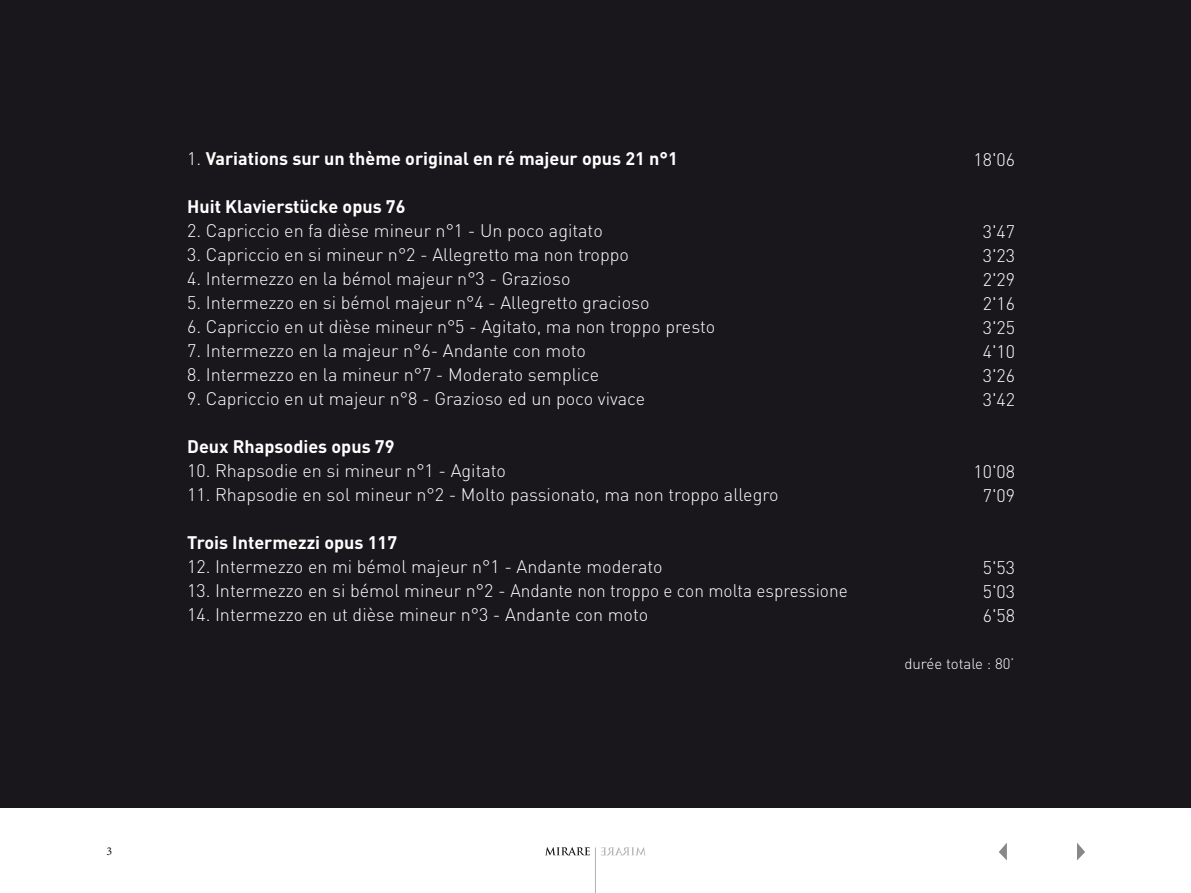
<style>
.page{position:relative;width:1191px;height:893px;background:#fff}
.page>*{position:absolute;margin:0;border:0;box-sizing:border-box;transform-origin:0 0}
.t1{font:300 18px/24px "DIN";color:#fff;text-align:justify}
.t2{font:700 18px "DIN";color:#fff}
.t3{font:300 15px "DIN";color:#fff}
.t4{font:12px "Minion Pro";color:#1a171c}
.s1{font-weight:300}
</style>
<div class="page">
<svg style="left:999px;top:843px;width:8px;height:17px"></svg>
<svg style="left:1077px;top:843px;width:8px;height:17px"></svg>
<svg style="left:545px;top:847px;width:45px;height:8px"></svg>
<svg style="left:601px;top:847px;width:45px;height:8px"></svg>
<hr style="left:595px;top:847px;width:1px;height:46px;background:#b1b3b4">
<div style="left:0;top:0;width:1191px;height:808px;background:#1a171c"></div>
<p class="t4" style="left:106px;top:843px;width:7px">3</p>
<p class="t2" style="left:187px;top:147px;width:492px"><span class="s1">1.</span> Variations sur un thème original en ré majeur opus 21 n°1</p>
<p class="t2" style="left:187px;top:195px;width:220px">Huit Klavierstücke opus 76</p>
<p class="t1" style="left:187px;top:219px;width:417px">2. Capriccio en fa dièse mineur n°1 - Un poco agitato</p>
<p class="t1" style="left:187px;top:243px;width:443px">3. Capriccio en si mineur n°2 - Allegretto ma non troppo</p>
<p class="t1" style="left:187px;top:267px;width:385px">4. Intermezzo en la bémol majeur n°3 - Grazioso</p>
<p class="t1" style="left:187px;top:291px;width:464px">5. Intermezzo en si bémol majeur n°4 - Allegretto gracioso</p>
<p class="t1" style="left:187px;top:315px;width:529px">6. Capriccio en ut dièse mineur n°5 - Agitato, ma non troppo presto</p>
<p class="t1" style="left:187px;top:339px;width:400px">7. Intermezzo en la majeur n°6- Andante con moto</p>
<p class="t1" style="left:187px;top:363px;width:414px">8. Intermezzo en la mineur n°7 - Moderato semplice</p>
<p class="t1" style="left:187px;top:387px;width:459px">9. Capriccio en ut majeur n°8 - Grazioso ed un poco vivace</p>
<p class="t2" style="left:187px;top:435px;width:209px">Deux Rhapsodies opus 79</p>
<p class="t1" style="left:187px;top:459px;width:320px">10. Rhapsodie en si mineur n°1 - Agitato</p>
<p class="t1" style="left:187px;top:483px;width:593px">11. Rhapsodie en sol mineur n°2 - Molto passionato, ma non troppo allegro</p>
<p class="t2" style="left:187px;top:531px;width:211px">Trois Intermezzi opus 117</p>
<p class="t1" style="left:187px;top:555px;width:477px">12. Intermezzo en mi bémol majeur n°1 - Andante moderato</p>
<p class="t1" style="left:187px;top:579px;width:662px">13. Intermezzo en si bémol mineur n°2 - Andante non troppo e con molta espressione</p>
<p class="t1" style="left:187px;top:603px;width:462px">14. Intermezzo en ut dièse mineur n°3 - Andante con moto</p>
<p class="t1" style="left:973px;top:147px;width:43px">18'06</p>
<p class="t1" style="left:982px;top:219px;width:34px">3'47<br>3'23<br>2'29<br>2'16<br>3'25<br>4'10<br>3'26<br>3'42</p>
<p class="t1" style="left:973px;top:459px;width:43px;text-align:center">10'08<br>7'09</p>
<p class="t1" style="left:982px;top:555px;width:34px">5'53<br>5'03<br>6'58</p>
<p class="t3" style="left:904px;top:655px;width:111px">durée totale : 80’</p>
</div>
